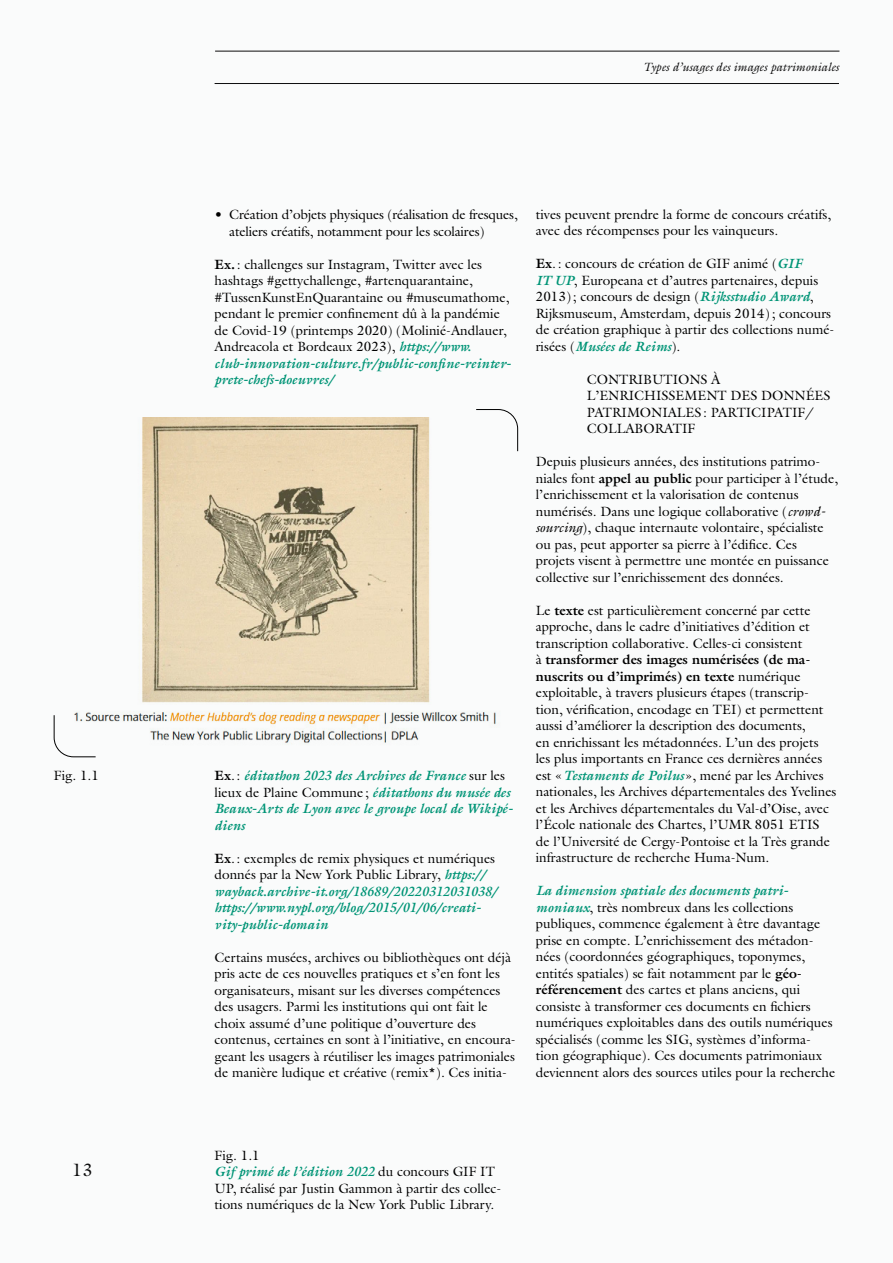
<style>
.page{position:relative;width:893px;height:1263px;background:#fff}
.page>*{position:absolute;margin:0;border:0;box-sizing:border-box;transform-origin:0 0}
.t1{font:18px "Galliard Std";color:#000}
.t2{font:13.5px/16.5px "Galliard Std";color:#000}
.t3{font:italic 700 13.5px/16.5px "Galliard Std";color:#009476}
.t4{font:italic 12px "Galliard Std";color:#000}
.s1{font-weight:700}
.s2{font-weight:700;font-style:italic;color:#009476}
.s3{font-style:normal;color:#000}
.s4{font-weight:400;font-style:normal;color:#000}
.s5{font-style:italic}
</style>
<div class="page">
<img style="left:74px;top:417px;width:445px;height:328px">
<svg style="left:476px;top:409px;width:42px;height:43px"></svg>
<svg style="left:54px;top:715px;width:42px;height:42px"></svg>
<p class="t2" style="left:54px;top:767px;width:47px">Fig. 1.1</p>
<h1 class="t1" style="left:72px;top:1159px;width:22px">13</h1>
<p class="t4" style="left:644px;top:59px;width:197px">Types d’usages des images patrimoniales</p>
<p class="t2" style="left:229px;top:206px;width:290px;text-indent:-15px">• Création d’objets physiques (réalisation de fresques, ateliers créatifs, notamment pour les scolaires)</p>
<p class="t2" style="left:215px;top:255px;width:298px"><span class="s1">Ex.</span>: challenges sur Instagram, Twitter avec les hashtags #gettychallenge, #artenquarantaine, #TussenKunstEnQuarantaine ou #museumathome, pendant le premier confinement dû à la pandémie de Covid-19 (printemps 2020) (Molinié-Andlauer, Andreacola et Bordeaux 2023), <span class="s2">https://www. club-innovation-culture.fr/public-confine-reinter&shy;prete-chefs-doeuvres/</span></p>
<p class="t3" style="left:215px;top:767px;width:300px"><span class="s3">Ex</span><span class="s4">.:</span> éditathon 2023 des Archives de France <span class="s4">sur les lieux de Plaine Commune ;</span> éditathons du musée des Beaux-Arts de Lyon avec le groupe local de Wikipé&shy;diens</p>
<p class="t3" style="left:215px;top:849px;width:284px"><span class="s3">Ex</span><span class="s4">.: exemples de remix physiques et numériques donnés par la New York Public Library,</span> https:// wayback.archive-it.org/18689/20220312031038/ https://www.nypl.org/blog/2015/01/06/creati&shy;vity-public-domain</p>
<p class="t2" style="left:215px;top:948px;width:303px">Certains musées, archives ou bibliothèques ont déjà pris acte de ces nouvelles pratiques et s’en font les organisateurs, misant sur les diverses compétences des usagers. Parmi les institutions qui ont fait le choix assumé d’une politique d’ouverture des contenus, certaines en sont à l’initiative, en encoura&shy;geant les usagers à réutiliser les images patrimoniales de manière ludique et créative (remix*). Ces initia-</p>
<p class="t2" style="left:536px;top:206px;width:297px">tives peuvent prendre la forme de concours créatifs, avec des récompenses pour les vainqueurs.</p>
<p class="t2" style="left:536px;top:255px;width:300px"><span class="s1">Ex</span>.: concours de création de GIF animé (<span class="s2">GIF<br>IT UP</span>, Europeana et d’autres partenaires, depuis 2013); concours de design (<span class="s2">Rijksstudio Award</span>, Rijksmuseum, Amsterdam, depuis 2014); concours de création graphique à partir des collections numé&shy;risées (<span class="s2">Musées de Reims</span>).</p>
<p class="t2" style="left:587px;top:371px;width:245px">CONTRIBUTIONS À<br>L’ENRICHISSEMENT DES DONNÉES<br>PATRIMONIALES: PARTICIPATIF/<br>COLLABORATIF</p>
<p class="t2" style="left:536px;top:453px;width:304px">Depuis plusieurs années, des institutions patrimo&shy;niales font <span class="s1">appel au public</span> pour participer à l’étude, l’enrichissement et la valorisation de contenus numérisés. Dans une logique collaborative (<span class="s5">crowd&shy;sourcing</span>), chaque internaute volontaire, spécialiste ou pas, peut apporter sa pierre à l’édifice. Ces projets visent à permettre une montée en puissance collective sur l’enrichissement des données.</p>
<p class="t2" style="left:536px;top:602px;width:302px">Le <span class="s1">texte</span> est particulièrement concerné par cette approche, dans le cadre d’initiatives d’édition et transcription collaborative. Celles-ci consistent<br>à <span class="s1">transformer des images numérisées (de ma&shy;nuscrits ou d’imprimés) en texte</span> numérique exploitable, à travers plusieurs étapes (transcrip&shy;tion, vérification, encodage en TEI) et permettent aussi d’améliorer la description des documents,<br>en enrichissant les métadonnées. L’un des projets les plus importants en France ces dernières années est «<span class="s2">Testaments de Poilus</span>», mené par les Archives nationales, les Archives départementales des Yvelines et les Archives départementales du Val-d’Oise, avec l’École nationale des Chartes, l’UMR 8051 ETIS de l’Université de Cergy-Pontoise et la Très grande infrastructure de recherche Huma-Num.</p>
<p class="t2" style="left:536px;top:882px;width:301px"><span class="s2">La dimension spatiale des documents patri&shy;moniaux</span>, très nombreux dans les collections publiques, commence également à être davantage prise en compte. L’enrichissement des métadon&shy;nées (coordonnées géographiques, toponymes, entités spatiales) se fait notamment par le <span class="s1">géo&shy;référencement</span> des cartes et plans anciens, qui consiste à transformer ces documents en fichiers numériques exploitables dans des outils numériques spécialisés (comme les SIG, systèmes d’informa&shy;tion géographique). Ces documents patrimoniaux deviennent alors des sources utiles pour la recherche</p>
<p class="t2" style="left:215px;top:1146px;width:47px">Fig. 1.1</p>
<p class="t2" style="left:215px;top:1163px;width:288px"><span class="s2">Gif primé de l’édition 2022</span> du concours GIF IT<br>UP, réalisé par Justin Gammon à partir des collec&shy;tions numériques de la New York Public Library.</p>
</div>
